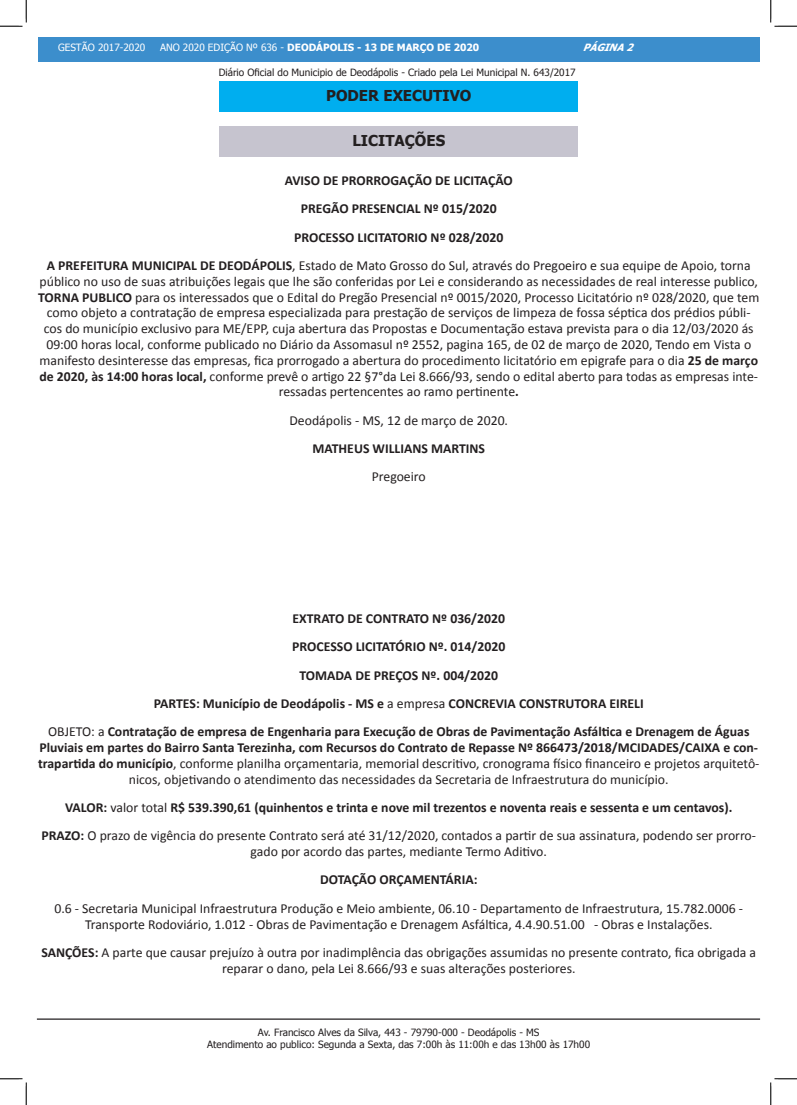
<style>
.page{position:relative;width:797px;height:1105px;background:#fff}
.page>*{position:absolute;margin:0;border:0;box-sizing:border-box;transform-origin:0 0}
.t1{font:700 15px "Tahoma";color:#231f20}
.t2{font:13.75px/15.9px "Calibri";color:#231f20;text-align:center}
.t3{font:700 13.75px/15.9px "Calibri";color:#231f20;text-align:center}
.t4{font:10px/12px "Tahoma";color:#231f20;text-align:center}
.t5{font:700 10px "Tahoma";color:#fff}
.t6{font:10px "Tahoma";color:#fff}
.t7{font:italic 700 10px "Tahoma";color:#fff}
.s1{font-weight:400}
.s2{font-weight:700}
</style>
<div class="page">
<div style="left:38px;top:38px;width:721px;height:24px;background:#3c8ecc"></div>
<hr style="left:37px;top:1018px;width:723px;height:2px;background:#231f20">
<div style="left:220px;top:82px;width:358px;height:30px;background:#00aeef"></div>
<div style="left:220px;top:127px;width:358px;height:30px;background:#c6c4cf"></div>
<svg style="left:0;top:0;width:27px;height:27px"></svg>
<svg style="left:0;top:1078px;width:27px;height:27px"></svg>
<svg style="left:770px;top:0;width:27px;height:27px"></svg>
<svg style="left:770px;top:1078px;width:27px;height:27px"></svg>
<p class="t6" style="left:58px;top:41px;width:89px">GESTÃO 2017-2020</p>
<p class="t5" style="left:160px;top:41px;width:321px"><span class="s1">ANO 2020 EDIÇÃO Nº 636 -</span> DEODÁPOLIS - 13 DE MARÇO DE 2020</p>
<p class="t7" style="left:583px;top:41px;width:57px">PÁGINA2</p>
<p class="t4" style="left:219px;top:67px;width:358px">Diário Oficial do Municipio de Deodápolis - Criado pela Lei Municipal N. 643/2017</p>
<p class="t1" style="left:326px;top:85px;width:147px">PODER EXECUTIVO</p>
<p class="t1" style="left:352px;top:130px;width:94px">LICITAÇÕES</p>
<p class="t3" style="left:285px;top:172px;width:229px">AVISO DE PRORROGAÇÃO DE LICITAÇÃO</p>
<p class="t3" style="left:301px;top:200px;width:197px">PREGÃO PRESENCIAL Nº 015/2020</p>
<p class="t3" style="left:294px;top:229px;width:211px">PROCESSO LICITATORIO Nº 028/2020</p>
<p class="t2" style="left:38px;top:257px;width:722px"><span class="s2">A PREFEITURA MUNICIPAL DE DEODÁPOLIS</span>, Estado de Mato Grosso do Sul, através do Pregoeiro e sua equipe de Apoio, torna público no uso de suas atribuições legais que lhe são conferidas por Lei e considerando as necessidades de real interesse publico, <span class="s2">TORNA PUBLICO</span> para os interessados que o Edital do Pregão Presencial nº 0015/2020, Processo Licitatório nº 028/2020, que tem como objeto a contratação de empresa especializada para prestação de serviços de limpeza de fossa séptica dos prédios públi&shy;cos do município exclusivo para ME/EPP, cuja abertura das Propostas e Documentação estava prevista para o dia 12/03/2020 ás 09:00 horas local, conforme publicado no Diário da Assomasul nº 2552, pagina 165, de 02 de março de 2020, Tendo em Vista o manifesto desinteresse das empresas, fica prorrogado a abertura do procedimento licitatório em epigrafe para o dia <span class="s2">25 de março de 2020, às 14:00 horas local,</span> conforme prevê o artigo 22 §7°da Lei 8.666/93, sendo o edital aberto para todas as empresas inte&shy;ressadas pertencentes ao ramo pertinente<span class="s2">.</span></p>
<p class="t2" style="left:289px;top:412px;width:220px">Deodápolis - MS, 12 de março de 2020.</p>
<p class="t3" style="left:312px;top:440px;width:174px">MATHEUS WILLIANS MARTINS</p>
<p class="t2" style="left:372px;top:468px;width:56px">Pregoeiro</p>
<p class="t3" style="left:292px;top:610px;width:214px">EXTRATO DE CONTRATO Nº 036/2020</p>
<p class="t3" style="left:292px;top:638px;width:214px">PROCESSO LICITATÓRIO Nº. 014/2020</p>
<p class="t3" style="left:299px;top:667px;width:200px">TOMADA DE PREÇOS Nº. 004/2020</p>
<p class="t3" style="left:154px;top:695px;width:491px">PARTES: Município de Deodápolis - MS e <span class="s1">a empresa</span> CONCREVIA CONSTRUTORA EIRELI</p>
<p class="t3" style="left:38px;top:723px;width:722px"><span class="s1">OBJETO: a</span> Contratação de empresa de Engenharia para Execução de Obras de Pavimentação Asfáltica e Drenagem de Águas Pluviais em partes do Bairro Santa Terezinha, com Recursos do Contrato de Repasse Nº 866473/2018/MCIDADES/CAIXA e con&shy;trapartida do município<span class="s1">, conforme planilha orçamentaria, memorial descritivo, cronograma físico financeiro e projetos arquitetô&shy;nicos, objetivando o atendimento das necessidades da Secretaria de Infraestrutura do município.</span></p>
<p class="t3" style="left:65px;top:799px;width:668px">VALOR: <span class="s1">valor total</span> R$ 539.390,61 (quinhentos e trinta e nove mil trezentos e noventa reais e sessenta e um centavos).</p>
<p class="t2" style="left:41px;top:827px;width:716px"><span class="s2">PRAZO:</span> O prazo de vigência do presente Contrato será até 31/12/2020, contados a partir de sua assinatura, podendo ser prorro&shy;gado por acordo das partes, mediante Termo Aditivo.</p>
<p class="t3" style="left:320px;top:871px;width:159px">DOTAÇÃO ORÇAMENTÁRIA:</p>
<p class="t2" style="left:54px;top:900px;width:690px">0.6 - Secretaria Municipal Infraestrutura Produção e Meio ambiente, 06.10 - Departamento de Infraestrutura, 15.782.0006 -<br>Transporte Rodoviário, 1.012 - Obras de Pavimentação e Drenagem Asfáltica, 4.4.90.51.00 - Obras e Instalações.</p>
<p class="t2" style="left:41px;top:944px;width:716px"><span class="s2">SANÇÕES:</span> A parte que causar prejuízo à outra por inadimplência das obrigações assumidas no presente contrato, fica obrigada a reparar o dano, pela Lei 8.666/93 e suas alterações posteriores.</p>
<p class="t4" style="left:207px;top:1027px;width:384px">Av. Francisco Alves da Silva, 443 - 79790-000 - Deodápolis - MS<br>Atendimento ao publico: Segunda a Sexta, das 7:00h às 11:00h e das 13h00 às 17h00</p>
</div>
